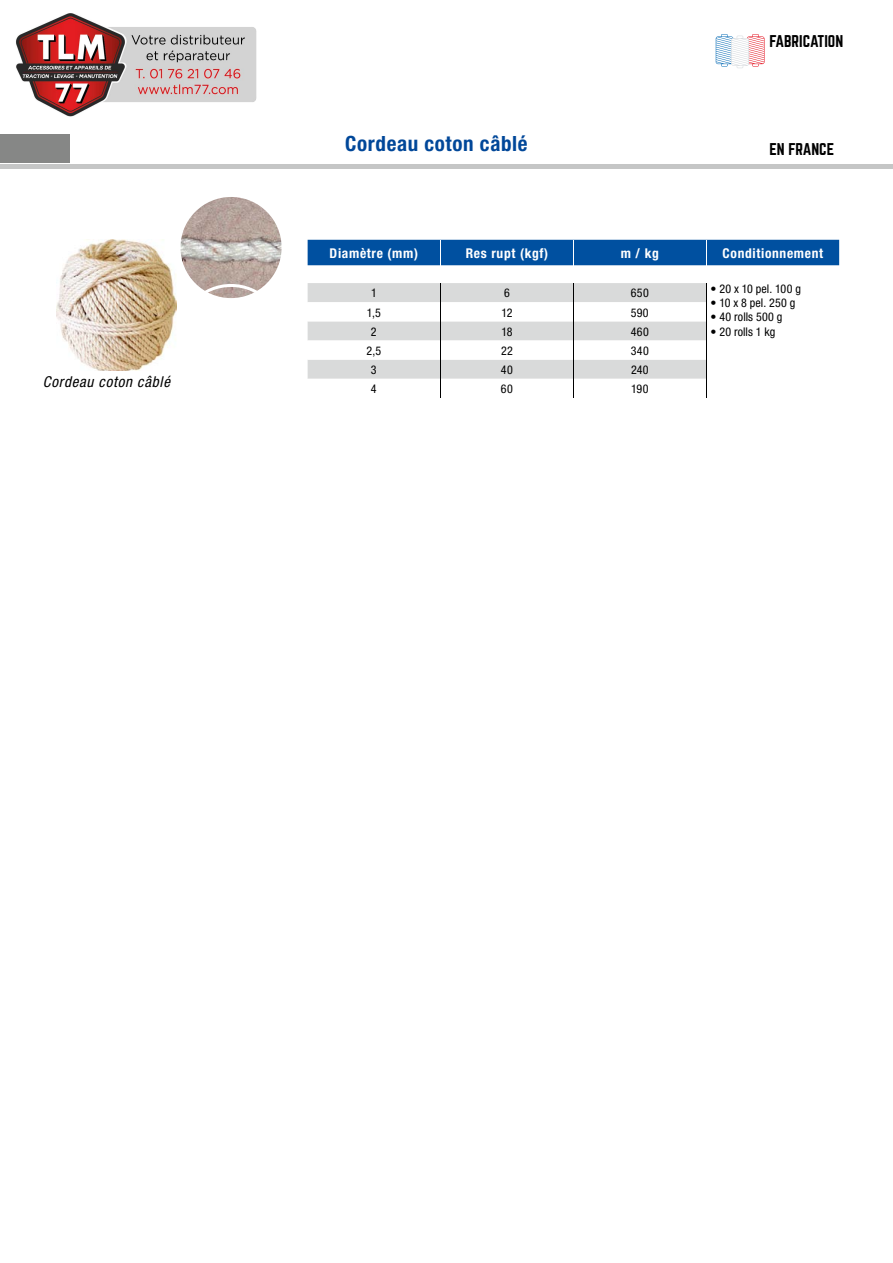
<style>
.page{position:relative;width:893px;height:1263px;background:#fff}
.page>*{position:absolute;margin:0;border:0;box-sizing:border-box;transform-origin:0 0}
.t1{font:700 condensed 21px "Helvetica Neue LT";letter-spacing:.03em;color:#004799}
.t2{font:italic condensed 15px "Helvetica Neue LT";letter-spacing:.05em;color:#000}
.t3{font:14.85px "Norwester";color:#000}
.t4{font:700 condensed 13.5px "Helvetica Neue LT";letter-spacing:.05em;color:#fff}
.t5{font:condensed 12px "Helvetica Neue LT";letter-spacing:.015em;color:#000}
</style>
<div class="page">
<div style="left:0;top:134px;width:70px;height:29px;background:#868786"></div>
<hr style="left:0;top:164px;width:893px;height:4px;background:#c5c6c6">
<div style="left:308px;top:240px;width:531px;height:25px;background:#0050a0"></div>
<svg style="left:308px;top:283px;width:399px;height:115px"></svg>
<img style="left:57px;top:240px;width:119px;height:131px">
<img style="left:180px;top:197px;width:102px;height:101px;border-radius:50px">
<svg style="left:196px;top:284px;width:70px;height:14px"></svg>
<svg style="left:716px;top:34px;width:49px;height:34px"></svg>
<img style="left:16px;top:13px;width:241px;height:104px">
<p class="t2" style="left:43px;top:373px;width:129px">Cordeau coton câblé</p>
<h1 class="t1" style="left:345px;top:131px;width:184px">Cordeau coton câblé</h1>
<p class="t3" style="left:769px;top:34px;width:75px">FABRICATION</p>
<p class="t3" style="left:769px;top:142px;width:66px">EN FRANCE</p>
<p class="t4" style="left:330px;top:245px;width:90px">Diamètre (mm)</p>
<p class="t4" style="left:466px;top:245px;width:84px">Res rupt (kgf)</p>
<p class="t4" style="left:621px;top:245px;width:40px">m / kg</p>
<p class="t4" style="left:723px;top:245px;width:102px">Conditionnement</p>
<p class="t5" style="left:371px;top:286px;width:7px">1</p>
<p class="t5" style="left:504px;top:286px;width:7px">6</p>
<p class="t5" style="left:631px;top:286px;width:19px">650</p>
<p class="t5" style="left:710px;top:281px;width:92px">• 20 x 10 pel. 100 g</p>
<p class="t5" style="left:710px;top:296px;width:86px">• 10 x 8 pel. 250 g</p>
<p class="t5" style="left:710px;top:310px;width:73px">• 40 rolls 500 g</p>
<p class="t5" style="left:710px;top:325px;width:66px">• 20 rolls 1 kg</p>
<p class="t5" style="left:367px;top:305px;width:16px">1,5</p>
<p class="t5" style="left:501px;top:305px;width:13px">12</p>
<p class="t5" style="left:631px;top:305px;width:19px">590</p>
<p class="t5" style="left:371px;top:324px;width:7px">2</p>
<p class="t5" style="left:501px;top:324px;width:13px">18</p>
<p class="t5" style="left:631px;top:324px;width:19px">460</p>
<p class="t5" style="left:366px;top:344px;width:16px">2,5</p>
<p class="t5" style="left:501px;top:344px;width:13px">22</p>
<p class="t5" style="left:631px;top:344px;width:20px">340</p>
<p class="t5" style="left:371px;top:363px;width:7px">3</p>
<p class="t5" style="left:501px;top:363px;width:13px">40</p>
<p class="t5" style="left:631px;top:363px;width:19px">240</p>
<p class="t5" style="left:371px;top:382px;width:7px">4</p>
<p class="t5" style="left:501px;top:382px;width:13px">60</p>
<p class="t5" style="left:631px;top:382px;width:19px">190</p>
</div>
